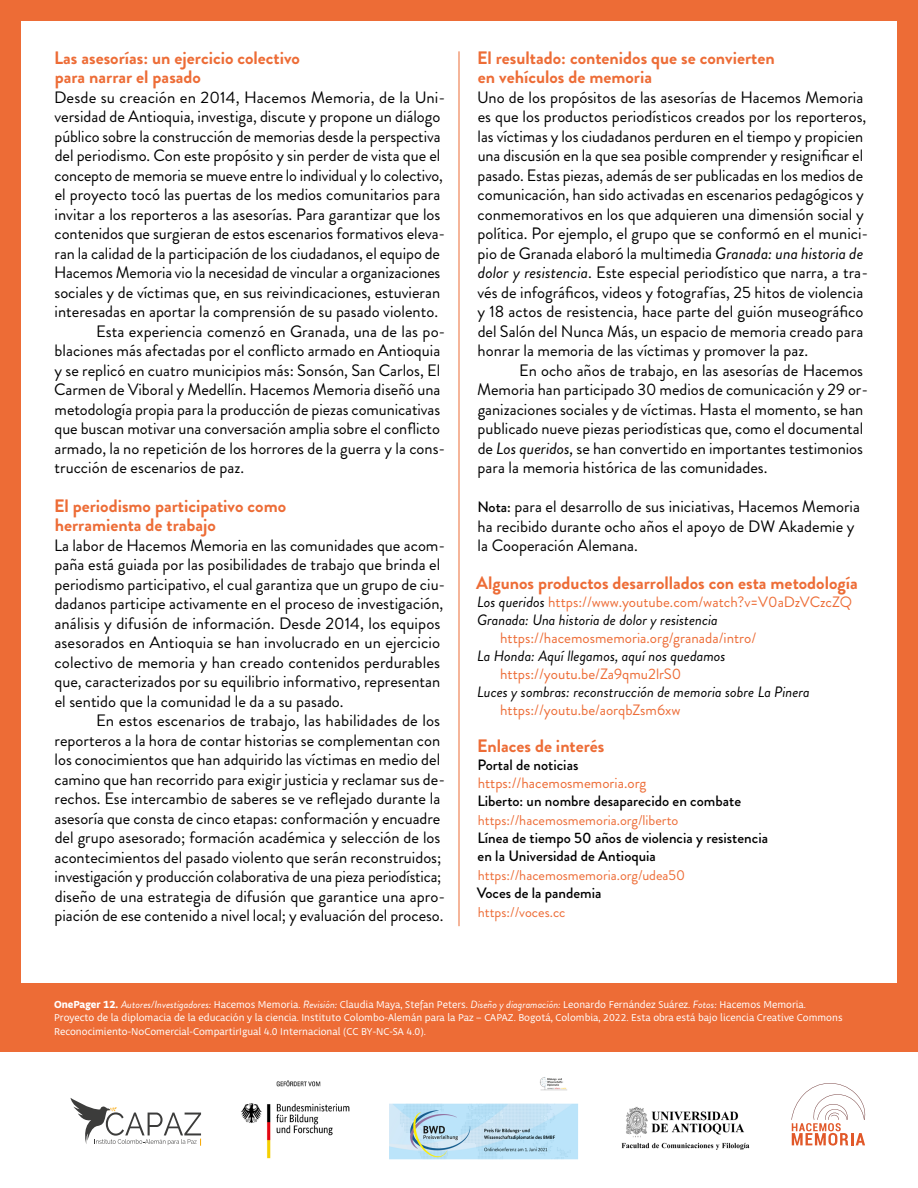
<style>
.page{position:relative;width:918px;height:1188px;background:#fff}
.page>*{position:absolute;margin:0;border:0;box-sizing:border-box;transform-origin:0 0}
.t1{font:700 18px/19.5px "Brandon Grotesque";color:#ed6c36}
.t2{font:16.5px/19.5px "Brandon Grotesque";color:#000}
.t3{font:italic 15px/18px "Brandon Grotesque";color:#000}
.t4{font:500 15px/18px "Brandon Grotesque";color:#000}
.t5{font:15px "Brandon Grotesque";color:#ed6c36}
.t6{font:14.25px "Brandon Grotesque";color:#ed6c36}
.t7{font:10.5px/13.5px "Obliqua Sans";color:#fff}
.s1{font-style:italic}
.s2{font-weight:500;font-size:15px}
.s3{font-style:normal;color:#ed6c36}
.s4{font-weight:700}
.s5{font-family:"Brandon Grotesque";font-style:italic}
</style>
<div class="page">
<div style="left:0;top:0;width:918px;height:1030px;border:21px solid #ed6c36"></div>
<hr style="left:459px;top:51px;width:1px;height:875px;background:#ed6c36">
<div style="left:0;top:983px;width:918px;height:69px;background:#ed6c36"></div>
<svg style="left:70px;top:1098px;width:131px;height:48px"></svg>
<img style="left:241px;top:1080px;width:109px;height:79px">
<img style="left:389px;top:1077px;width:189px;height:82px">
<img style="left:621px;top:1106px;width:129px;height:44px">
<svg style="left:791px;top:1083px;width:75px;height:63px"></svg>
<p class="t1" style="left:54px;top:48px;width:247px">Las asesorías: un ejercicio colectivo para narrar el pasado</p>
<p class="t2" style="left:54px;top:88px;width:393px">Desde su creación en 2014, Hacemos Memoria, de la Uni-</p>
<p class="t2" style="left:54px;top:107px;width:388px">versidad de Antioquia, investiga, discute y propone un diálogo</p>
<p class="t2" style="left:55px;top:127px;width:387px">público sobre la construcción de memorias desde la perspectiva</p>
<p class="t2" style="left:55px;top:146px;width:387px">del periodismo. Con este propósito y sin perder de vista que el</p>
<p class="t2" style="left:55px;top:166px;width:390px">concepto de memoria se mueve entre lo individual y lo colectivo,</p>
<p class="t2" style="left:55px;top:185px;width:387px">el proyecto tocó las puertas de los medios comunitarios para</p>
<p class="t2" style="left:55px;top:205px;width:387px">invitar a los reporteros a las asesorías. Para garantizar que los</p>
<p class="t2" style="left:55px;top:224px;width:392px">contenidos que surgieran de estos escenarios formativos eleva-</p>
<p class="t2" style="left:55px;top:244px;width:387px">ran la calidad de la participación de los ciudadanos, el equipo de</p>
<p class="t2" style="left:54px;top:263px;width:388px">Hacemos Memoria vio la necesidad de vincular a organizaciones</p>
<p class="t2" style="left:54px;top:283px;width:387px">sociales y de víctimas que, en sus reivindicaciones, estuvieran</p>
<p class="t2" style="left:55px;top:302px;width:385px">interesadas en aportar la comprensión de su pasado violento.</p>
<p class="t2" style="left:96px;top:322px;width:351px">Esta experiencia comenzó en Granada, una de las po-</p>
<p class="t2" style="left:55px;top:341px;width:387px">blaciones más afectadas por el conflicto armado en Antioquia</p>
<p class="t2" style="left:54px;top:361px;width:388px">y se replicó en cuatro municipios más: Sonsón, San Carlos, El</p>
<p class="t2" style="left:54px;top:380px;width:388px">Carmen de Viboral y Medellín. Hacemos Memoria diseñó una</p>
<p class="t2" style="left:55px;top:400px;width:387px">metodología propia para la producción de piezas comunicativas</p>
<p class="t2" style="left:54px;top:419px;width:387px">que buscan motivar una conversación amplia sobre el conflicto</p>
<p class="t2" style="left:54px;top:439px;width:392px">armado, la no repetición de los horrores de la guerra y la cons-</p>
<p class="t2" style="left:55px;top:458px;width:191px">trucción de escenarios de paz.</p>
<p class="t1" style="left:54px;top:496px;width:233px">El periodismo participativo como herramienta de trabajo</p>
<p class="t2" style="left:54px;top:536px;width:393px">La labor de Hacemos Memoria en las comunidades que acom&shy;paña está guiada por las posibilidades de trabajo que brinda el periodismo participativo, el cual garantiza que un grupo de ciu&shy;dadanos participe activamente en el proceso de investigación, análisis y difusión de información. Desde 2014, los equipos asesorados en Antioquia se han involucrado en un ejercicio colectivo de memoria y han creado contenidos perdurables que, caracterizados por su equilibrio informativo, representan el sentido que la comunidad le da a su pasado.</p>
<p class="t2" style="left:54px;top:711px;width:392px;text-indent:42px">En estos escenarios de trabajo, las habilidades de los reporteros a la hora de contar historias se complementan con los conocimientos que han adquirido las víctimas en medio del camino que han recorrido para exigir justicia y reclamar sus de&shy;rechos. Ese intercambio de saberes se ve reflejado durante la asesoría que consta de cinco etapas: conformación y encuadre del grupo asesorado; formación académica y selección de los acontecimientos del pasado violento que serán reconstruidos; investigación y producción colaborativa de una pieza periodística; diseño de una estrategia de difusión que garantice una apro&shy;piación de ese contenido a nivel local; y evaluación del proceso.</p>
<p class="t1" style="left:477px;top:48px;width:299px">El resultado: contenidos que se convierten en vehículos de memoria</p>
<p class="t2" style="left:477px;top:88px;width:393px">Uno de los propósitos de las asesorías de Hacemos Memoria es que los productos periodísticos creados por los reporteros, las víctimas y los ciudadanos perduren en el tiempo y propicien una discusión en la que sea posible comprender y resignificar el pasado. Estas piezas, además de ser publicadas en los medios de comunicación, han sido activadas en escenarios pedagógicos y conmemorativos en los que adquieren una dimensión social y política. Por ejemplo, el grupo que se conformó en el munici&shy;pio de Granada elaboró la multimedia <span class="s1">Granada: una historia de dolor y resistencia</span>. Este especial periodístico que narra, a tra&shy;vés de infográficos, videos y fotografías, 25 hitos de violencia y 18 actos de resistencia, hace parte del guión museográfico del Salón del Nunca Más, un espacio de memoria creado para honrar la memoria de las víctimas y promover la paz.</p>
<p class="t2" style="left:477px;top:361px;width:393px;text-indent:42px">En ocho años de trabajo, en las asesorías de Hacemos Memoria han participado 30 medios de comunicación y 29 or&shy;ganizaciones sociales y de víctimas. Hasta el momento, se han publicado nueve piezas periodísticas que, como el documental de <span class="s1">Los queridos,</span> se han convertido en importantes testimonios para la memoria histórica de las comunidades.</p>
<p class="t2" style="left:477px;top:497px;width:384px"><span class="s2">Nota:</span> para el desarrollo de sus iniciativas, Hacemos Memoria ha recibido durante ocho años el apoyo de DW Akademie y la Cooperación Alemana.</p>
<p class="t1" style="left:476px;top:573px;width:383px">Algunos productos desarrollados con esta metodología</p>
<p class="t3" style="left:477px;top:593px;width:377px">Los queridos <span class="s3">https://www.youtube.com/watch?v=V0aDzVCzcZQ<br></span>Granada: Una historia de dolor y resistencia</p>
<p class="t5" style="left:500px;top:627px;width:258px">https://hacemosmemoria.org/granada/intro/</p>
<p class="t3" style="left:477px;top:647px;width:250px">La Honda: Aquí llegamos, aquí nos quedamos</p>
<p class="t5" style="left:500px;top:663px;width:183px">https://youtu.be/Za9qmu2lrS0</p>
<p class="t3" style="left:477px;top:683px;width:334px">Luces y sombras: reconstrucción de memoria sobre La Pinera</p>
<p class="t5" style="left:500px;top:699px;width:182px">https://youtu.be/aorqbZsm6xw</p>
<p class="t1" style="left:477px;top:737px;width:129px">Enlaces de interés</p>
<p class="t4" style="left:477px;top:757px;width:103px">Portal de noticias</p>
<p class="t5" style="left:478px;top:773px;width:170px">https://hacemosmemoria.org</p>
<p class="t4" style="left:477px;top:793px;width:265px">Liberto: un nombre desaparecido en combate</p>
<p class="t6" style="left:478px;top:811px;width:202px">https://hacemosmemoria.org/liberto</p>
<p class="t4" style="left:477px;top:829px;width:292px">Línea de tiempo 50 años de violencia y resistencia en la Universidad de Antioquia</p>
<p class="t6" style="left:478px;top:865px;width:209px">https://hacemosmemoria.org/udea50</p>
<p class="t4" style="left:477px;top:884px;width:126px">Voces de la pandemia</p>
<p class="t6" style="left:478px;top:902px;width:89px">https://voces.cc</p>
<p class="t7" style="left:54px;top:998px;width:790px"><span class="s4">OnePager 12.</span> <span class="s5">Autores/Investigadores:</span> Hacemos Memoria. <span class="s5">Revisión:</span> Claudia Maya, Stefan Peters. <span class="s5">Diseño y diagramación:</span> Leonardo Fernández Suárez. <span class="s5">Fotos:</span> Hacemos Memoria.<br>Proyecto de la diplomacia de la educación y la ciencia. Instituto Colombo-Alemán para la Paz – CAPAZ. Bogotá, Colombia, 2022. Esta obra está bajo licencia Creative Commons<br>Reconocimiento-NoComercial-CompartirIgual 4.0 Internacional (CC BY-NC-SA 4.0).</p>
</div>
